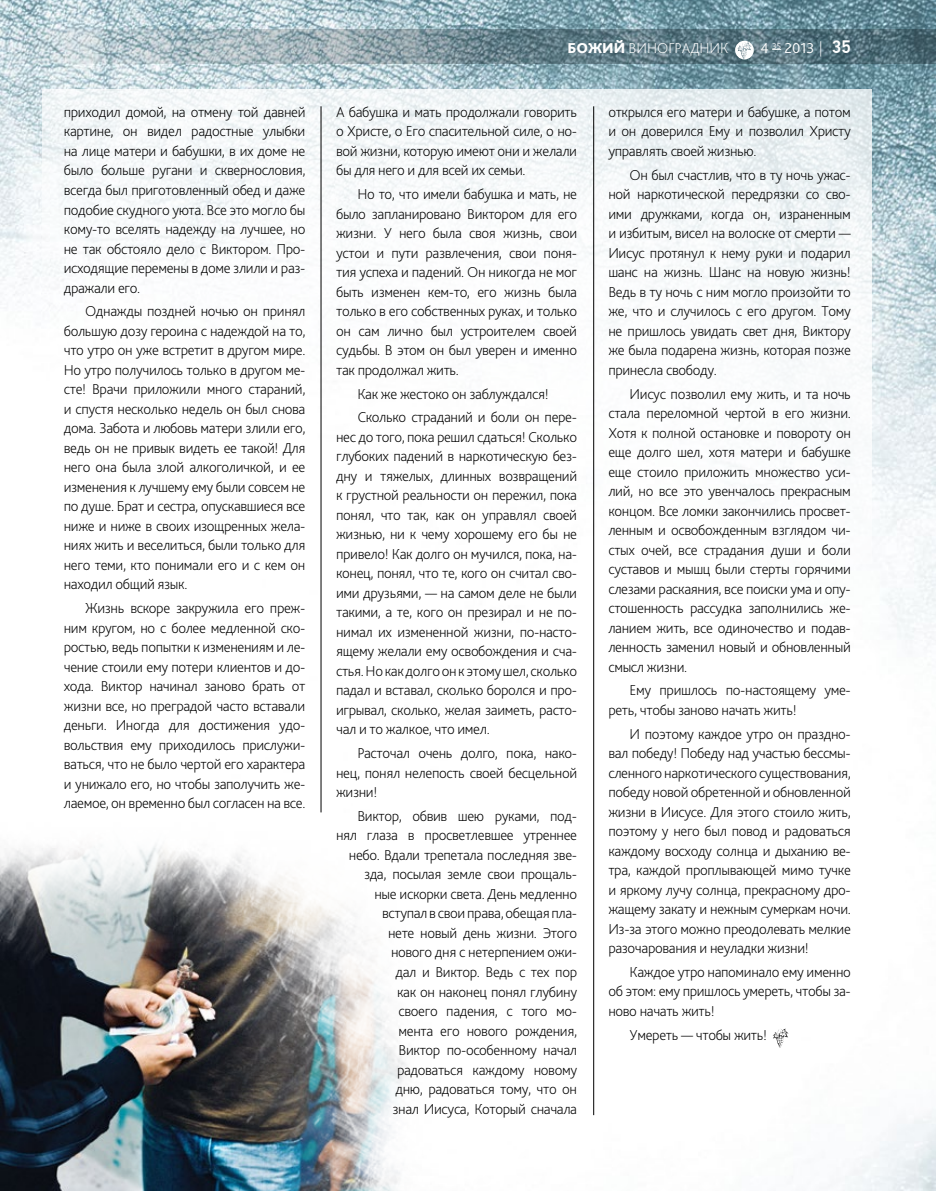
<style>
.page{position:relative;width:936px;height:1191px;background:#fff}
.page>*{position:absolute;margin:0;border:0;box-sizing:border-box;transform-origin:0 0}
.t1{font:200 15px/19.5px "Bliss Pro";letter-spacing:-.025em;color:#000;text-align:justify}
.t2{font:200 15px "Bliss Pro";color:#fff}
.t3{font:300 15px "Bliss Pro";color:#fff}
.s1{font-weight:800}
.s2{font-weight:200}
.s3{font-family:"PF Din Text Pro";font-weight:500;font-size:18px}
</style>
<div class="page">
<img style="left:0;top:0;width:935px;height:1191px">
<div style="left:43px;top:89px;width:829px;height:474px;background:#fff"></div>
<img style="left:0;top:770px;width:465px;height:421px">
<svg style="left:772px;top:1028px;width:16px;height:19px"></svg>
<hr style="left:593px;top:106px;width:1px;height:1009px;background:#000">
<hr style="left:321px;top:106px;width:1px;height:706px;background:#000">
<svg style="left:0;top:30px;width:935px;height:34px;background:#8097a0"></svg>
<svg style="left:735px;top:41px;width:18px;height:18px"></svg>
<p class="t1" style="left:64px;top:102px;width:243px">приходил домой, на отмену той давней картине, он видел радостные улыбки на лице матери и бабушки, в их доме не было больше ругани и сквернословия, всегда был приготовленный обед и даже подобие скудного уюта. Все это могло бы кому-то вселять надежду на лучшее, но не так обстояло дело с В иктором. П ро&shy;исходящие перемены в доме злили и раз&shy;дражали его.</p>
<p class="t1" style="left:64px;top:301px;width:243px;text-indent:21px">Однажды поздней ночью он принял большую дозу героина с надеждой на то, что утро он уже встретит в другом мире.<br>Н о утро получилось только в другом ме&shy;сте! Врачи приложили много стараний, и спустя несколько недель он был снова дома. Забота и любовь матери злили его, ведь он не привык видеть ее такой! Для него она была злой алкоголичкой, и ее изменения к лучшему ему были совсем не по душе. Брат и сестра, опускавшиеся все ниже и ниже в своих изощренных жела&shy;ниях жить и веселиться, были только для него теми, кто понимали его и с кем он находил общий язык.</p>
<p class="t1" style="left:64px;top:598px;width:243px;text-indent:21px">Жизнь вскоре закружила его преж&shy;ним кругом, но с более медленной ско&shy;ростью, ведь попытки к изменениям и ле&shy;чение стоили ему потери клиентов и до&shy;хода. Виктор начинал заново брать от жизни все, но преградой часто вставали деньги. И ногда для достижения удо&shy;вольствия ему приходилось прислужи&shy;ваться, что не было чертой его характера и унижало его, но чтобы заполучить же&shy;лаемое, он временно был согласен на все.</p>
<p class="t2" style="left:567px;top:39px;width:162px"><span class="s1">Божий</span> виноградник</p>
<p class="t3" style="left:760px;top:39px;width:92px">4 <sup>35</sup> 2013 <span class="s2">|</span> <span class="s3">35</span></p>
<p class="t1" style="left:336px;top:102px;width:242px">А бабушка и мать продолжали говорить о Христе, о Е го спасительной силе, о но&shy;вой жизни, которую имеют они и желали бы для него и для всей их семьи.</p>
<p class="t1" style="left:336px;top:184px;width:242px;text-indent:21px">Н о то, что имели бабушка и мать, не было запланировано Виктором для его жизни. У него была своя жизнь, свои устои и пути развлечения, свои поня&shy;тия успеха и падений. Он никогда не мог быть изменен кем-то, его жизнь была только в его собственных руках, и только он сам лично был устроителем своей судьбы. В этом он был уверен и именно так продолжал жить.</p>
<p class="t1" style="left:357px;top:381px;width:221px;line-height:23.7px">Как же жестоко он заблуждался!<br>Сколько страданий и боли он пере-</p>
<p class="t1" style="left:336px;top:427px;width:242px">нес до того, пока решил сдаться! Сколько глубоких падений в наркотическую без&shy;дну и тяжелых, длинных возвращений к грустной реальности он пережил, пока понял, что так, как он управлял своей жизнью, ни к чему хорошему его бы не привело! Как долго он мучился, пока, на&shy;конец, понял, что те, кого он считал сво&shy;ими друзьями, — на самом деле не были такими, а те, кого он презирал и не по&shy;нимал их измененной жизни, по-насто&shy;ящему желали ему освобождения и сча&shy;стья. Н о как долго он к этому шел, сколько падал и вставал, сколько боролся и про&shy;игрывал, сколько, желая заиметь, расто&shy;чал и то жалкое, что имел.</p>
<p class="t1" style="left:336px;top:743px;width:242px;text-indent:21px">Расточал очень долго, пока, нако&shy;нец, понял нелепость своей бесцельной жизни!</p>
<p class="t1" style="left:336px;top:806px;width:243px;text-align:right">Виктор, обвив шею руками, под&shy;нял глаза в просветлевшее утреннее небо. Вдали трепетала последняя зве&shy;зда, посылая земле свои прощаль-<br>ные искорки света. День медленно вступал в свои права, обещая пла-<br>нете новый день жизни. Этого<br>нового дня с нетерпением ожи-<br>дал и Виктор. Ведь с тех пор<br>как он наконец понял глубину<br>своего падения, с того мо-<br>мента его нового рождения,<br>Виктор по-особенному начал радоваться каждому новому<br>дню, радоваться тому, что он<br>знал И исуса, Который сначала</p>
<p class="t1" style="left:608px;top:102px;width:244px">открылся его матери и бабушке, а потом и он доверился Ему и позволил Христу управлять своей жизнью.</p>
<p class="t1" style="left:608px;top:165px;width:244px;text-indent:21px">Он был счастлив, что в ту ночь ужас&shy;ной наркотической передрязки со сво&shy;ими дружками, когда он, израненным и избитым, висел на волоске от смерти — И исус протянул к нему руки и подарил шанс на жизнь. Шанс на новую жизнь!<br>Ведь в ту ночь с ним могло произойти то же, что и случилось с его другом. Тому не пришлось увидать свет дня, Виктору же была подарена жизнь, которая позже принесла свободу.</p>
<p class="t1" style="left:608px;top:383px;width:244px;text-indent:21px">И исус позволил ему жить, и та ночь стала переломной чертой в его жизни.<br>Хотя к полной остановке и повороту он еще долго шел, хотя матери и бабушке еще стоило приложить множество уси&shy;лий, но все это увенчалось прекрасным концом. Все ломки закончились просвет&shy;ленным и освобожденным взглядом чи&shy;стых очей, все страдания души и боли суставов и мышц были стерты горячими слезами раскаяния, все поиски ума и опу&shy;стошенность рассудка заполнились же&shy;ланием жить, все одиночество и подав&shy;ленность заменил новый и обновленный смысл жизни.</p>
<p class="t1" style="left:608px;top:680px;width:244px;text-indent:21px">Ему пришлось по-настоящему уме&shy;реть, чтобы заново начать жить!</p>
<p class="t1" style="left:608px;top:723px;width:244px;text-indent:21px">И поэтому каждое утро он праздно&shy;вал победу! П обеду над участью бессмы&shy;сленного наркотического существования, победу новой обретенной и обновленной жизни в И исусе. Для этого стоило жить, поэтому у него был повод и радоваться каждому восходу солнца и дыханию ве&shy;тра, каждой проплывающей мимо тучке и яркому лучу солнца, прекрасному дро&shy;жащему закату и нежным сумеркам ночи.<br>И з-за этого можно преодолевать мелкие разочарования и неуладки жизни!</p>
<p class="t1" style="left:608px;top:962px;width:244px;text-indent:21px">Каждое утро напоминало ему именно об этом: ему пришлось умереть, чтобы за&shy;ново начать жить!</p>
<p class="t1" style="left:629px;top:1024px;width:139px">Умереть — чтобы жить!</p>
</div>
